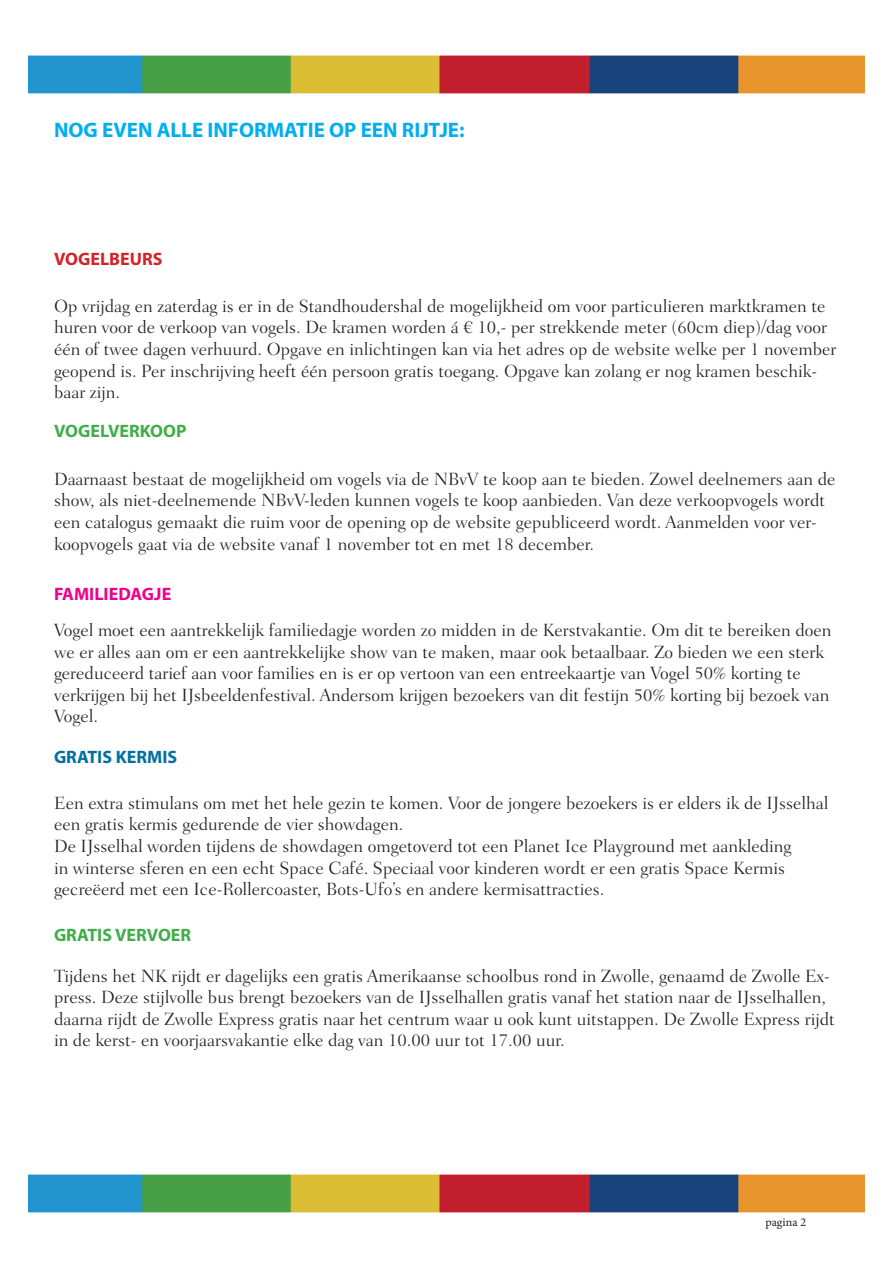
<style>
.page{position:relative;width:893px;height:1263px;background:#fff}
.page>*{position:absolute;margin:0;border:0;box-sizing:border-box;transform-origin:0 0}
.t1{font:700 21px "Myriad Pro";color:#00aeef}
.t2{font:300 18px/21.6px "Fairfield LT Std";color:#231f20}
.t3{font:700 18px "Myriad Pro";color:#40ae49}
.t4{font:700 18px "Myriad Pro";color:#ed028c}
.t5{font:700 18px "Myriad Pro";color:#0070a2}
.t6{font:700 18px "Myriad Pro";color:#d1232a}
.t7{font:12px "Minion Pro";color:#231f20}
</style>
<div class="page">
<img style="left:28px;top:55px;width:837px;height:39px">
<img style="left:28px;top:1174px;width:837px;height:39px">
<p class="t1" style="left:54px;top:116px;width:412px">NOG EVEN ALLE INFORMATIE OP EEN RIJTJE:</p>
<p class="t6" style="left:54px;top:247px;width:110px">VOGELBEURS</p>
<p class="t2" style="left:54px;top:295px;width:784px">Op vrijdag en zaterdag is er in de Standhoudershal de mogelijkheid om voor particulieren marktkramen te huren voor de verkoop van vogels. De kramen worden á € 10,- per strekkende meter (60cm diep)/dag voor één of twee dagen verhuurd. Opgave en inlichtingen kan via het adres op de website welke per 1 november geopend is. Per inschrijving heeft één persoon gratis toegang. Opgave kan zolang er nog kramen beschik&shy;baar zijn.</p>
<p class="t3" style="left:54px;top:419px;width:134px">VOGELVERKOOP</p>
<p class="t2" style="left:54px;top:468px;width:783px">Daarnaast bestaat de mogelijkheid om vogels via de NBvV te koop aan te bieden. Zowel deelnemers aan de show, als niet-deelnemende NBvV-leden kunnen vogels te koop aanbieden. Van deze verkoopvogels wordt een catalogus gemaakt die ruim voor de opening op de website gepubliceerd wordt. Aanmelden voor ver&shy;koopvogels gaat via de website vanaf 1 november tot en met 18 december.</p>
<p class="t4" style="left:54px;top:582px;width:119px">FAMILIEDAGJE</p>
<p class="t2" style="left:54px;top:619px;width:779px">Vogel moet een aantrekkelijk familiedagje worden zo midden in de Kerstvakantie. Om dit te bereiken doen we er alles aan om er een aantrekkelijke show van te maken, maar ook betaalbaar. Zo bieden we een sterk gereduceerd tarief aan voor families en is er op vertoon van een entreekaartje van Vogel 50% korting te verkrijgen bij het IJsbeeldenfestival. Andersom krijgen bezoekers van dit festijn 50% korting bij bezoek van Vogel.</p>
<p class="t5" style="left:54px;top:745px;width:125px">GRATIS KERMIS</p>
<p class="t2" style="left:54px;top:792px;width:776px">Een extra stimulans om met het hele gezin te komen. Voor de jongere bezoekers is er elders ik de IJsselhal een gratis kermis gedurende de vier showdagen.<br>De IJsselhal worden tijdens de showdagen omgetoverd tot een Planet Ice Playground met aankleding<br>in winterse sferen en een echt Space Café. Speciaal voor kinderen wordt er een gratis Space Kermis gecreëerd met een Ice-Rollercoaster, Bots-Ufo’s en andere kermisattracties.</p>
<p class="t3" style="left:54px;top:924px;width:139px">GRATIS VERVOER</p>
<p class="t2" style="left:54px;top:965px;width:782px">Tijdens het NK rijdt er dagelijks een gratis Amerikaanse schoolbus rond in Zwolle, genaamd de Zwolle Ex&shy;press. Deze stijlvolle bus brengt bezoekers van de IJsselhallen gratis vanaf het station naar de IJsselhallen, daarna rijdt de Zwolle Express gratis naar het centrum waar u ook kunt uitstappen. De Zwolle Express rijdt in de kerst- en voorjaarsvakantie elke dag van 10.00 uur tot 17.00 uur.</p>
<p class="t7" style="left:765px;top:1214px;width:42px">pagina 2</p>
</div>
